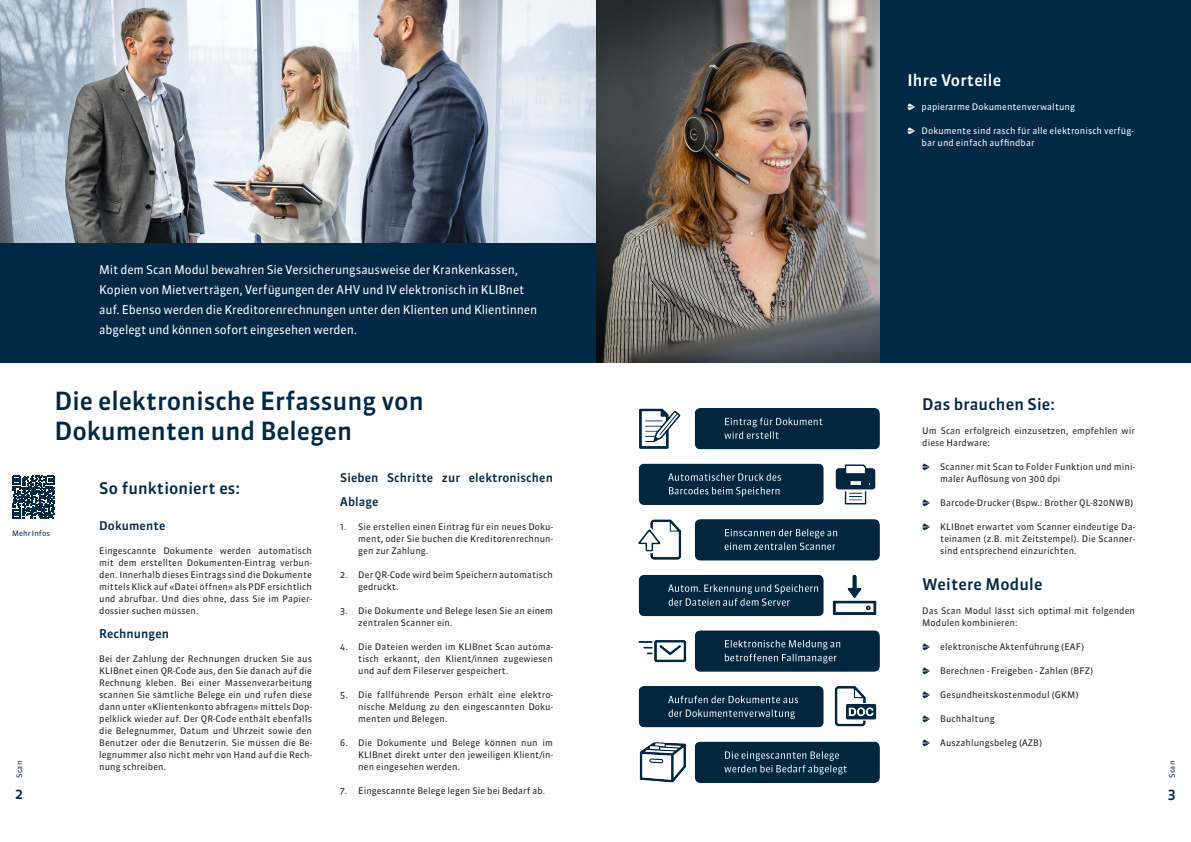
<style>
.page{position:relative;width:1191px;height:842px;background:#fff}
.page>*{position:absolute;margin:0;border:0;box-sizing:border-box;transform-origin:0 0}
._03_Titel{font:500 25px/30px "Sanuk OT";color:#002946}
._05_Untertitel{font:500 16px "Sanuk OT";letter-spacing:.01em;color:#002946}
._07_Untertitel_weiss{font:500 16px "Sanuk OT";letter-spacing:.01em;color:#fff}
._10_Pagina{font:500 14px "Sanuk OT";color:#002946}
._02_Text_Flaeche{font:12px/20px "Sanuk OT";letter-spacing:-.01em;color:#fff}
._05_1_Zwischentitel{font:500 12px/24px "Sanuk OT";letter-spacing:.01em;color:#002946}
._06_Grundtext{font:9px/12px "Sanuk OT";letter-spacing:.01em;color:#231f20;text-align:justify}
._08_Grundtext_weiss{font:9px/12px "Sanuk OT";letter-spacing:.01em;color:#fff}
._09_Kapiteltitel{font:7.5px "Sanuk OT";letter-spacing:.015em;color:#002946}
.s1{color:#fff}
</style>
<div class="page">
<div style="left:595px;top:0;width:596px;height:363px;background:#002946"></div>
<img style="left:595px;top:0;width:284px;height:363px">
<div style="left:0;top:242px;width:595px;height:121px;background:#002946"></div>
<img style="left:0;top:0;width:595px;height:242px">
<svg style="left:907px;top:103px;width:8px;height:7px"></svg>
<svg style="left:907px;top:127px;width:8px;height:7px"></svg>
<svg style="left:922px;top:463px;width:7px;height:7px"></svg>
<svg style="left:922px;top:499px;width:7px;height:7px"></svg>
<svg style="left:922px;top:523px;width:7px;height:7px"></svg>
<svg style="left:922px;top:643px;width:7px;height:7px"></svg>
<svg style="left:922px;top:667px;width:7px;height:7px"></svg>
<svg style="left:922px;top:691px;width:7px;height:7px"></svg>
<svg style="left:922px;top:715px;width:7px;height:7px"></svg>
<svg style="left:922px;top:739px;width:7px;height:7px"></svg>
<img style="left:638px;top:408px;width:241px;height:374px">
<svg style="left:12px;top:476px;width:43px;height:42px"></svg>
<p class="_02_Text_Flaeche" style="left:99px;top:259px;width:439px">Mit dem Scan Modul bewahren Sie Versicherungsausweise der Krankenkassen, Kopien von Mietverträgen, Verfügungen der AHV und IV elektronisch in KLIBnet auf. Ebenso werden die Kreditorenrechnungen unter den Klienten und Klientinnen abgelegt und können sofort eingesehen werden.</p>
<p class="_03_Titel" style="left:55px;top:386px;width:371px">Die elektronische Erfassung von<br>Dokumenten und Belegen</p>
<p class="_05_Untertitel" style="left:99px;top:479px;width:142px">So funktioniert es:</p>
<p class="_05_1_Zwischentitel" style="left:99px;top:514px;width:68px">Dokumente</p>
<p class="_06_Grundtext" style="left:99px;top:545px;width:214px">Eingescannte Dokumente werden automatisch mit dem erstellten Dokumenten-Eintrag verbun&shy;den. Innerhalb dieses Eintrags sind die Dokumente mittels Klick auf «Datei öffnen» als PDF ersichtlich und abrufbar. Und dies ohne, dass Sie im Papier&shy;dossier suchen müssen.</p>
<p class="_05_1_Zwischentitel" style="left:99px;top:622px;width:71px">Rechnungen</p>
<p class="_06_Grundtext" style="left:99px;top:653px;width:214px">Bei der Zahlung der Rechnungen drucken Sie aus KLIBnet einen QR-Code aus, den Sie danach auf die Rechnung kleben. Bei einer Massenverarbeitung scannen Sie sämtliche Belege ein und rufen diese dann unter «Klientenkonto abfragen» mittels Dop&shy;pelklick wieder auf. Der QR-Code enthält ebenfalls die Belegnummer, Datum und Uhrzeit sowie den Benutzer oder die Benutzerin. Sie müssen die Be&shy;legnummer also nicht mehr von Hand auf die Rech&shy;nung schreiben.</p>
<p class="_05_1_Zwischentitel" style="left:340px;top:466px;width:214px">Sieben Schritte zur elektronischen<br>Ablage</p>
<p class="_06_Grundtext" style="left:358px;top:521px;width:196px;text-indent:-18px">1. Sie erstellen einen Eintrag für ein neues Doku&shy;ment, oder Sie buchen die Kreditorenrechnun&shy;gen zur Zahlung.</p>
<p class="_06_Grundtext" style="left:358px;top:569px;width:196px;text-indent:-18px">2. Der QR-Code wird beim Speichern automatisch gedruckt.</p>
<p class="_06_Grundtext" style="left:358px;top:605px;width:196px;text-indent:-18px">3. Die Dokumente und Belege lesen Sie an einem zentralen Scanner ein.</p>
<p class="_06_Grundtext" style="left:358px;top:641px;width:196px;text-indent:-18px">4. Die Dateien werden im KLIBnet Scan automa&shy;tisch erkannt, den Klient/innen zugewiesen und auf dem Fileserver gespeichert.</p>
<p class="_06_Grundtext" style="left:358px;top:689px;width:196px;text-indent:-18px">5. Die fallführende Person erhält eine elektro&shy;nische Meldung zu den eingescannten Doku&shy;menten und Belegen.</p>
<p class="_06_Grundtext" style="left:358px;top:737px;width:196px;text-indent:-18px">6. Die Dokumente und Belege können nun im KLIBnet direkt unter den jeweiligen Klient/in&shy;nen eingesehen werden.</p>
<p class="_06_Grundtext" style="left:340px;top:785px;width:207px">7. Eingescannte Belege legen Sie bei Bedarf ab.</p>
<p class="_09_Kapiteltitel" style="left:12px;top:529px;width:40px">Mehr Infos</p>
<p class="_09_Kapiteltitel" style="left:15px;top:778px;width:18px;rotate:-90deg">Scan</p>
<p class="_10_Pagina" style="left:15px;top:786px;width:10px">2</p>
<p class="_07_Untertitel_weiss" style="left:907px;top:71px;width:95px">Ihre Vorteile</p>
<p class="_08_Grundtext_weiss" style="left:921px;top:101px;width:155px">papierarme Dokumentenverwaltung</p>
<p class="_08_Grundtext_weiss" style="left:921px;top:125px;width:214px">Dokumente sind rasch für alle elektronisch verfüg&shy;bar und einfach auffindbar</p>
<p class="_05_Untertitel" style="left:922px;top:395px;width:134px">Das brauchen Sie:</p>
<p class="_06_Grundtext" style="left:922px;top:425px;width:214px">Um Scan erfolgreich einzusetzen, empfehlen wir diese Hardware:</p>
<p class="_06_Grundtext" style="left:940px;top:461px;width:196px">Scanner mit Scan to Folder Funktion und mini&shy;maler Auflösung von 300 dpi</p>
<p class="_06_Grundtext" style="left:940px;top:497px;width:194px">Barcode-Drucker (Bspw.: Brother QL-820NWB)</p>
<p class="_06_Grundtext" style="left:940px;top:521px;width:196px">KLIBnet erwartet vom Scanner eindeutige Da&shy;teinamen (z.B. mit Zeitstempel). Die Scanner&shy;sind entsprechend einzurichten.<span class="s1">net</span></p>
<p class="_05_Untertitel" style="left:922px;top:575px;width:122px">Weitere Module</p>
<p class="_06_Grundtext" style="left:922px;top:605px;width:214px">Das Scan Modul lässt sich optimal mit folgenden<br>Modulen kombinieren:</p>
<p class="_06_Grundtext" style="left:940px;top:641px;width:145px">elektronische Aktenführung (EAF)</p>
<p class="_06_Grundtext" style="left:940px;top:665px;width:154px">Berechnen - Freigeben - Zahlen (BFZ)</p>
<p class="_06_Grundtext" style="left:940px;top:689px;width:140px">Gesundheitskostenmodul (GKM)</p>
<p class="_06_Grundtext" style="left:940px;top:713px;width:56px">Buchhaltung</p>
<p class="_06_Grundtext" style="left:940px;top:737px;width:103px">Auszahlungsbeleg (AZB)</p>
<p class="_09_Kapiteltitel" style="left:1167px;top:778px;width:18px;rotate:-90deg">Scan</p>
<p class="_10_Pagina" style="left:1168px;top:786px;width:10px">3</p>
</div>
